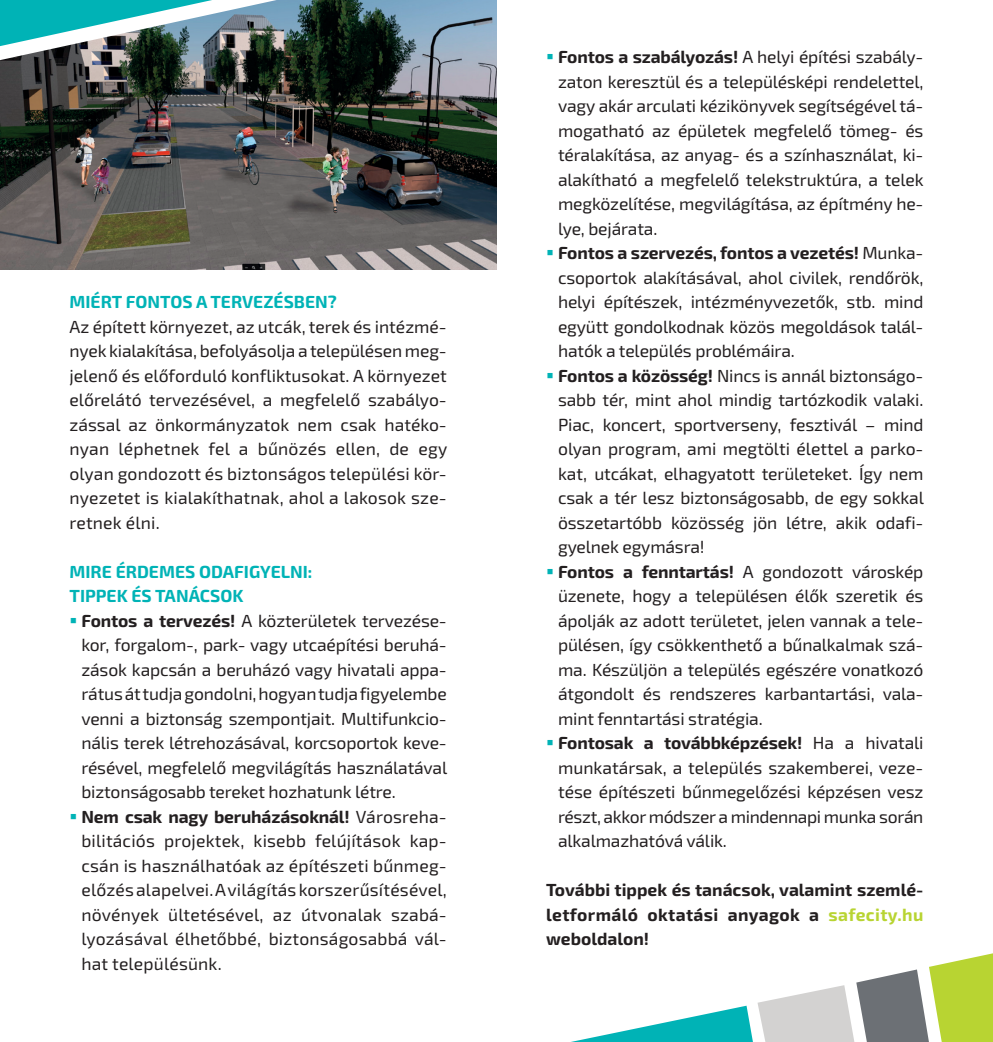
<style>
.page{position:relative;width:993px;height:1042px;background:#fff}
.page>*{position:absolute;margin:0;border:0;box-sizing:border-box;transform-origin:0 0}
.t1{font:17.5px/24.5px "Exo 2";letter-spacing:-.01em;color:#231f20;text-align:justify}
.t2{font:700 17.5px/24.5px "Exo 2";letter-spacing:.02em;color:#231f20;text-align:justify}
.t3{font:700 17.5px "Exo 2";color:#00b3b6}
.s1{color:#00b3b6}
.s2{font-weight:700}
.s3{color:#b8d432}
</style>
<div class="page">
<img style="left:0;top:0;width:496px;height:269px">
<svg style="left:571px;top:953px;width:421px;height:89px"></svg>
<svg style="left:0;top:0;width:276px;height:60px"></svg>
<p class="t3" style="left:69px;top:291px;width:269px">MIÉRT FONTOS A TERVEZÉSBEN?</p>
<p class="t1" style="left:69px;top:314px;width:379px">Az épített környezet, az utcák, terek és intézmé&shy;nyek kialakítása, befolyásolja a településen meg&shy;jelenő és előforduló konfliktusokat. A környezet előrelátó tervezésével, a megfelelő szabályo&shy;zással az önkormányzatok nem csak hatéko&shy;nyan léphetnek fel a bűnözés ellen, de egy olyan gondozott és biztonságos települési kör&shy;nyezetet is kialakíthatnak, ahol a lakosok sze&shy;retnek élni.</p>
<p class="t3" style="left:69px;top:561px;width:244px">MIRE ÉRDEMES ODAFIGYELNI:</p>
<p class="t3" style="left:69px;top:585px;width:175px">TIPPEK ÉS TANÁCSOK</p>
<p class="t1" style="left:81px;top:608px;width:367px;text-indent:-12px"><span class="s1">▪</span> <span class="s2">Fontos a tervezés!</span> A közterületek tervezése&shy;kor, forgalom-, park- vagy utcaépítési beruhá&shy;zások kapcsán a beruházó vagy hivatali appa&shy;rátus át tudja gondolni, hogyan tudja figyelembe venni a biztonság szempontjait. Multifunkcio&shy;nális terek létrehozásával, korcsoportok keve&shy;résével, megfelelő megvilágítás használatával biztonságosabb tereket hozhatunk létre.</p>
<p class="t1" style="left:81px;top:804px;width:367px;text-indent:-12px"><span class="s1">▪</span> <span class="s2">Nem csak nagy beruházásoknál!</span> Városreha&shy;bilitációs projektek, kisebb felújítások kap&shy;csán is használhatóak az építészeti bűnmeg&shy;előzés alapelvei. A világítás korszerűsítésével, növények ültetésével, az útvonalak szabá&shy;lyozásával élhetőbbé, biztonságosabbá vál&shy;hat településünk.</p>
<p class="t1" style="left:558px;top:45px;width:367px;text-indent:-12px"><span class="s1">▪</span> <span class="s2">Fontos a szabályozás!</span> A helyi építési szabály&shy;zaton keresztül és a településképi rendelettel, vagy akár arculati kézikönyvek segítségével tá&shy;mogatható az épületek megfelelő tömeg- és téralakítása, az anyag- és a színhasználat, ki&shy;alakítható a megfelelő telekstruktúra, a telek megközelítése, megvilágítása, az építmény he&shy;lye, bejárata.</p>
<p class="t1" style="left:558px;top:241px;width:367px;text-indent:-12px"><span class="s1">▪</span> <span class="s2">Fontos a szervezés, fontos a vezetés!</span> Munka&shy;csoportok alakításával, ahol civilek, rendőrök, helyi építészek, intézményvezetők, stb. mind együtt gondolkodnak közös megoldások talál&shy;hatók a település problémáira.</p>
<p class="t1" style="left:558px;top:363px;width:367px;text-indent:-12px"><span class="s1">▪</span> <span class="s2">Fontos a közösség!</span> Nincs is annál biztonságo&shy;sabb tér, mint ahol mindig tartózkodik valaki.<br>Piac, koncert, sportverseny, fesztivál – mind olyan program, ami megtölti élettel a parko&shy;kat, utcákat, elhagyatott területeket. Így nem csak a tér lesz biztonságosabb, de egy sokkal összetartóbb közösség jön létre, akik odafi&shy;gyelnek egymásra!</p>
<p class="t1" style="left:558px;top:559px;width:367px;text-indent:-12px"><span class="s1">▪</span> <span class="s2">Fontos a fenntartás!</span> A gondozott városkép üzenete, hogy a településen élők szeretik és ápolják az adott területet, jelen vannak a tele&shy;pülésen, így csökkenthető a bűnalkalmak szá&shy;ma. Készüljön a település egészére vonatkozó átgondolt és rendszeres karbantartási, vala&shy;mint fenntartási stratégia.</p>
<p class="t1" style="left:558px;top:731px;width:367px;text-indent:-12px"><span class="s1">▪</span> <span class="s2">Fontosak a továbbképzések!</span> Ha a hivatali munkatársak, a település szakemberei, veze&shy;tése építészeti bűnmegelőzési képzésen vesz részt, akkor módszer a mindennapi munka során alkalmazhatóvá válik.</p>
<p class="t2" style="left:546px;top:878px;width:379px">További tippek és tanácsok, valamint szemlé&shy;letformáló oktatási anyagok a <span class="s3">safecity.hu </span>weboldalon!</p>
</div>
